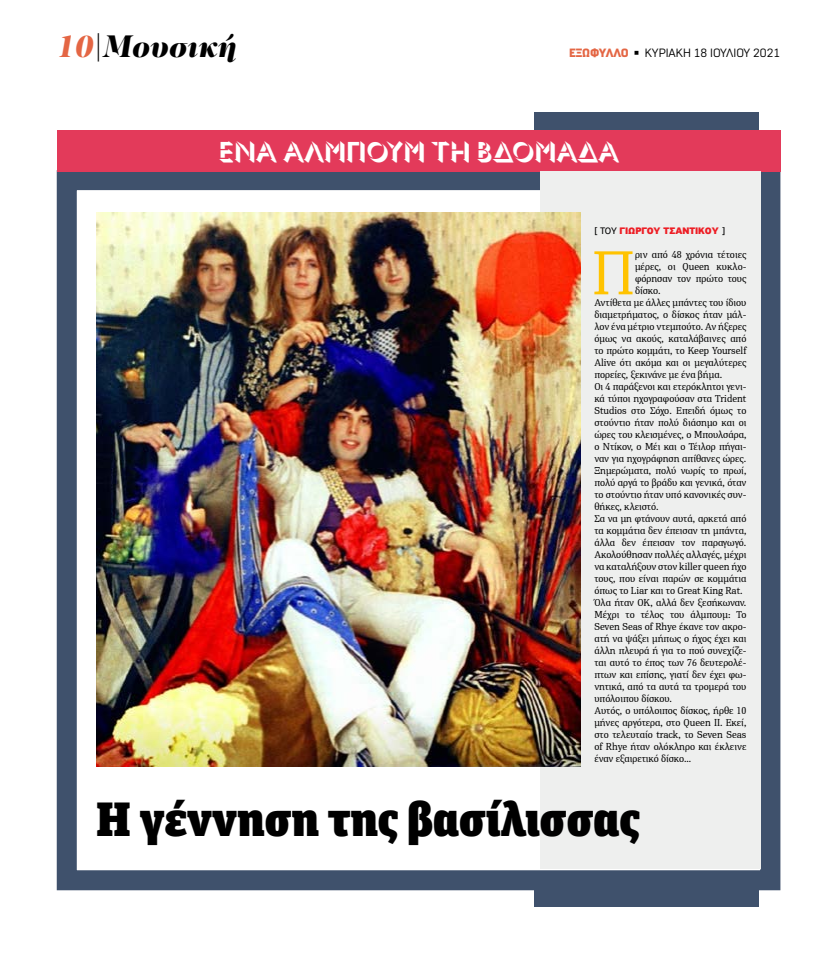
<style>
.page{position:relative;width:823px;height:964px;background:#fff}
.page>*{position:absolute;margin:0;border:0;box-sizing:border-box;transform-origin:0 0}
.t1{font:61.7px "PFDIN Serif";color:#ffc300}
.t2{font:900 48px "FF Unit Slab Pro";color:#000}
.t3{font:italic 900 32px "PF Regal Display Pro";color:#000}
.t4{font:300 28px "Gill Sans Nova Shadowed";color:#fff}
.t5{font:12px "Normative Pro";color:#000}
.t6{font:10px "PFDIN Serif";color:#000}
.t7{font:900 10px "PF Highway Sans Pro";color:#ed1d24}
.s1{color:#e46644}
.s2{font-weight:900;color:#e46644}
.s3{font-weight:400;color:#000}
</style>
<div class="page">
<div style="left:534px;top:112px;width:224px;height:795px;background:#3f516c"></div>
<div style="left:57px;top:170px;width:723px;height:720px;background:#fff;border:20px solid #3f516c"></div>
<div style="left:57px;top:130px;width:723px;height:41px;background:#e33a5a"></div>
<div style="left:539px;top:171px;width:221px;height:698px;background:#eeefee"></div>
<img style="left:96px;top:213px;width:484px;height:554px">
<h3 class="t3" style="left:57px;top:26px;width:182px"><span class="s1">10</span>|Μουσική</h3>
<p class="t5" style="left:568px;top:46px;width:213px"><span class="s2">ΕΞΩΦΥΛΛΟ</span> ◾ ΚΥΡΙΑΚΗ 18 ΙΟΥΛΙΟΥ 2021</p>
<h3 class="t4" style="left:218px;top:134px;width:402px">ENA ΑΛΜΠΟΥΜ ΤΗ ΒΔΟΜΑΔΑ</h3>
<p class="t7" style="left:594px;top:225px;width:132px"><span class="s3">[ ΤΟΥ</span> ΓΙΩΡΓΟΥ ΤΣΑΝΤΙΚΟΥ <span class="s3">]</span></p>
<h1 class="t1" style="left:591px;top:234px;width:45px">Π</h1>
<p class="t6" style="left:634px;top:249px;width:113px">ριν από 48 χρόνια τέτοιες</p>
<p class="t6" style="left:634px;top:261px;width:113px">μέρες, οι Queen κυκλο-</p>
<p class="t6" style="left:634px;top:273px;width:113px">φόρησαν τον πρώτο τους</p>
<p class="t6" style="left:634px;top:285px;width:27px">δίσκο.</p>
<p class="t6" style="left:594px;top:297px;width:153px">Αντίθετα με άλλες μπάντες του ίδιου</p>
<p class="t6" style="left:594px;top:309px;width:153px">διαμετρήματος, ο δίσκος ήταν μάλ-</p>
<p class="t6" style="left:594px;top:321px;width:153px">λον ένα μέτριο ντεμπούτο. Αν ήξερες</p>
<p class="t6" style="left:594px;top:333px;width:153px">όμως να ακούς, καταλάβαινες από</p>
<p class="t6" style="left:594px;top:345px;width:153px">το πρώτο κομμάτι, το Keep Yourself</p>
<p class="t6" style="left:594px;top:357px;width:153px">Alive ότι ακόμα και οι μεγαλύτερες</p>
<p class="t6" style="left:594px;top:369px;width:129px">πορείες, ξεκινάνε με ένα βήμα.</p>
<p class="t6" style="left:594px;top:381px;width:153px">Οι 4 παράξενοι και ετερόκλητοι γενι-</p>
<p class="t6" style="left:594px;top:393px;width:153px">κά τύποι ηχογραφούσαν στα Trident</p>
<p class="t6" style="left:594px;top:405px;width:153px">Studios στο Σόχο. Επειδή όμως το</p>
<p class="t6" style="left:594px;top:417px;width:153px">στούντιο ήταν πολύ διάσημο και οι</p>
<p class="t6" style="left:594px;top:429px;width:153px">ώρες του κλεισμένες, ο Μπουλσάρα,</p>
<p class="t6" style="left:594px;top:441px;width:153px">ο Ντίκον, ο Μέι και ο Τέιλορ πήγαι-</p>
<p class="t6" style="left:594px;top:453px;width:153px">ναν για ηχογράφηση απίθανες ώρες.</p>
<p class="t6" style="left:594px;top:465px;width:153px">Ξημερώματα, πολύ νωρίς το πρωί,</p>
<p class="t6" style="left:594px;top:477px;width:153px">πολύ αργά το βράδυ και γενικά, όταν</p>
<p class="t6" style="left:594px;top:489px;width:153px">το στούντιο ήταν υπό κανονικές συν-</p>
<p class="t6" style="left:594px;top:501px;width:66px">θήκες, κλειστό.</p>
<p class="t6" style="left:594px;top:513px;width:153px">Σα να μη φτάνουν αυτά, αρκετά από</p>
<p class="t6" style="left:594px;top:525px;width:153px">τα κομμάτια δεν έπεισαν τη μπάντα,</p>
<p class="t6" style="left:594px;top:537px;width:153px">άλλα δεν έπεισαν τον παραγωγό.</p>
<p class="t6" style="left:594px;top:549px;width:153px">Ακολούθησαν πολλές αλλαγές, μέχρι</p>
<p class="t6" style="left:594px;top:561px;width:153px">να καταλήξουν στον killer queen ήχο</p>
<p class="t6" style="left:594px;top:573px;width:153px">τους, που είναι παρών σε κομμάτια</p>
<p class="t6" style="left:594px;top:585px;width:150px">όπως το Liar και το Great King Rat.</p>
<p class="t6" style="left:594px;top:597px;width:153px">Όλα ήταν ΟΚ, αλλά δεν ξεσήκωναν.</p>
<p class="t6" style="left:594px;top:609px;width:153px">Μέχρι το τέλος του άλμπουμ: Το</p>
<p class="t6" style="left:594px;top:621px;width:153px">Seven Seas of Rhye έκανε τον ακρο-</p>
<p class="t6" style="left:594px;top:633px;width:153px">ατή να ψάξει μήπως ο ήχος έχει και</p>
<p class="t6" style="left:594px;top:645px;width:153px">άλλη πλευρά ή για το πού συνεχίζε-</p>
<p class="t6" style="left:594px;top:657px;width:153px">ται αυτό το έπος των 76 δευτερολέ-</p>
<p class="t6" style="left:594px;top:669px;width:153px">πτων και επίσης, γιατί δεν έχει φω-</p>
<p class="t6" style="left:594px;top:681px;width:153px">νητικά, από τα αυτά τα τρομερά του</p>
<p class="t6" style="left:594px;top:693px;width:79px">υπόλοιπου δίσκου.</p>
<p class="t6" style="left:594px;top:705px;width:153px">Αυτός, ο υπόλοιπος δίσκος, ήρθε 10</p>
<p class="t6" style="left:594px;top:717px;width:153px">μήνες αργότερα, στο Queen II. Εκεί,</p>
<p class="t6" style="left:594px;top:729px;width:153px">στο τελευταίο track, το Seven Seas</p>
<p class="t6" style="left:594px;top:741px;width:153px">of Rhye ήταν ολόκληρο και έκλεινε</p>
<p class="t6" style="left:594px;top:753px;width:98px">έναν εξαιρετικό δίσκο…</p>
<h2 class="t2" style="left:96px;top:783px;width:544px">Η γέννηση της βασίλισσας</h2>
</div>
